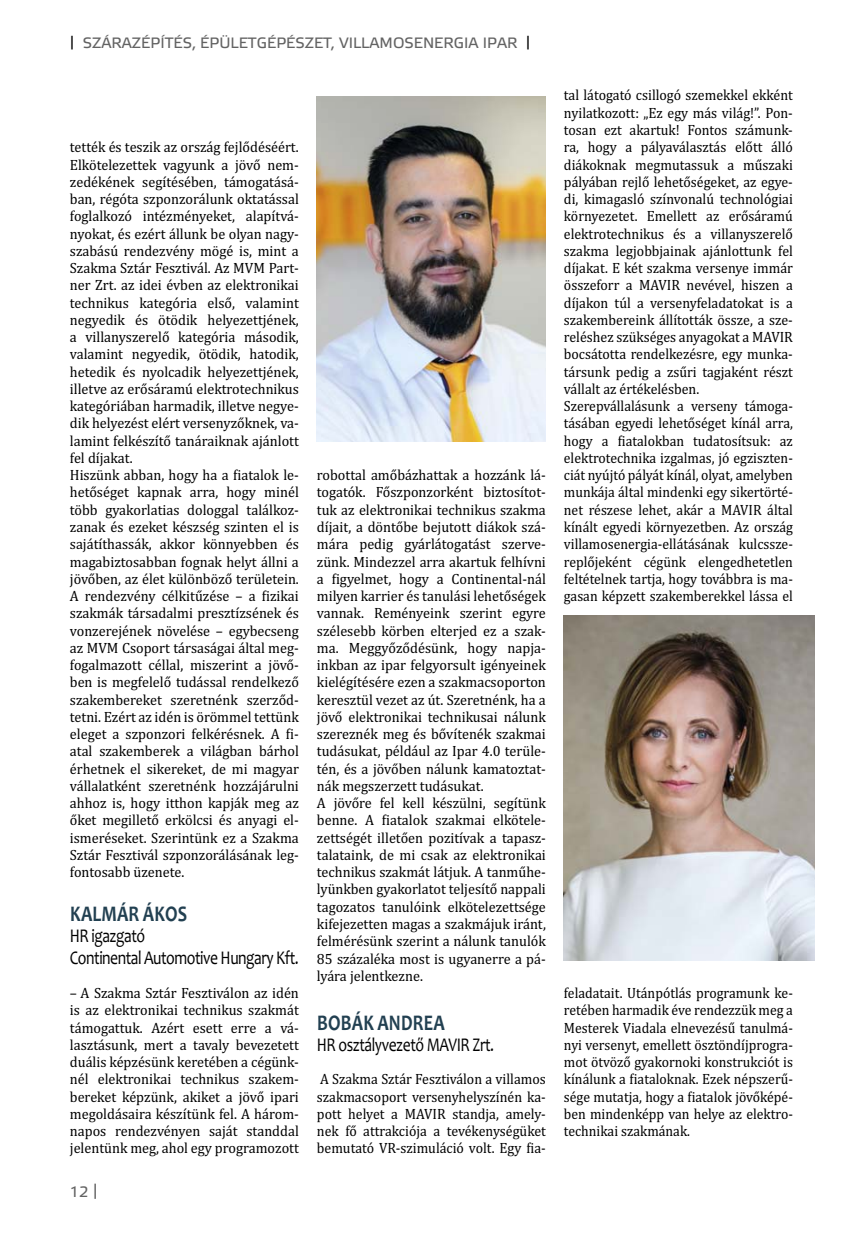
<style>
.page{position:relative;width:847px;height:1233px;background:#fff}
.page>*{position:absolute;margin:0;border:0;box-sizing:border-box;transform-origin:0 0}
.t1{font:700 22.5px "Candara";letter-spacing:.01em;color:#224051;scale:.8 1}
.t2{font:19.5px/21px "Candara";letter-spacing:-.03em;color:#000;scale:.8 1}
.t3{font:15px/17.2px "Cambria";color:#000;scale:.95 1}
.t4{font:15px/17.2px "Cambria";color:#000;text-align:justify;scale:.93 1}
.t5{font:15px/17.2px "Cambria";color:#000;text-align:justify;scale:.92 1}
.t6{font:15px "Etelka Text Pro";color:#636363}
.s1{font-size:13.5px;color:#000}
</style>
<div class="page">
<img style="left:317px;top:97px;width:229px;height:344px">
<img style="left:564px;top:615px;width:251px;height:345px">
<p class="t6" style="left:70px;top:37px;width:462px"><span class="s1">|</span> SZÁRAZÉPÍTÉS, ÉPÜLETGÉPÉSZET, VILLAMOSENERGIA IPAR <span class="s1">|</span></p>
<p class="t3" style="left:70px;top:140px;width:243px">tették és teszik az ország fejlődéséért.<br>Elkötelezettek vagyunk a jövő nem&shy;zedékének segítésében, támogatásá&shy;ban, régóta szponzorálunk oktatással foglalkozó intézményeket, alapítvá&shy;nyokat, és ezért állunk be olyan nagy&shy;szabású rendezvény mögé is, mint a Szakma Sztár Fesztivál. Az MVM Part&shy;ner Zrt. az idei évben az elektronikai technikus kategória első, valamint negyedik és ötödik helyezettjének, a villanyszerelő kategória második, valamint negyedik, ötödik, hatodik, hetedik és nyolcadik helyezettjének, illetve az erősáramú elektrotechnikus kategóriában harmadik, illetve negye&shy;dik helyezést elért versenyzőknek, va&shy;lamint felkészítő tanáraiknak ajánlott fel díjakat.<br>Hiszünk abban, hogy ha a -iatalok le&shy;hetőséget kapnak arra, hogy minél több gyakorlatias dologgal találkoz&shy;zanak és ezeket készség szinten el is sajátíthassák, akkor könnyebben és magabiztosabban fognak helyt állni a jövőben, az élet különböző területein.<br>A rendezvény célkitűzése – a -izikai szakmák társadalmi presztízsének és vonzerejének növelése – egybecseng az MVM Csoport társaságai által meg&shy;fogalmazott céllal, miszerint a jövő&shy;ben is megfelelő tudással rendelkező szakembereket szeretnénk szerződ&shy;tetni. Ezért az idén is örömmel tettünk eleget a szponzori felkérésnek. A -i&shy;atal szakemberek a világban bárhol érhetnek el sikereket, de mi magyar vállalatként szeretnénk hozzájárulni ahhoz is, hogy itthon kapják meg az őket megillető erkölcsi és anyagi el&shy;ismeréseket. Szerintünk ez a Szakma Sztár Fesztivál szponzorálásának leg&shy;fontosabb üzenete.</p>
<h1 class="t1" style="left:70px;top:905px;width:148px">KALMÁR ÁKOS</h1>
<h2 class="t2" style="left:70px;top:927px;width:288px">HR igazgató<br>Continental Automotive Hungary Kft.</h2>
<p class="t3" style="left:70px;top:985px;width:243px;text-align:justify">– A Szakma Sztár Fesztiválon az idén is az elektronikai technikus szakmát támogattuk. Azért esett erre a vá&shy;lasztásunk, mert a tavaly bevezetett duális képzésünk keretében a cégünk&shy;nél elektronikai technikus szakem&shy;bereket képzünk, akiket a jövő ipari megoldásaira készítünk fel. A három&shy;napos rendezvényen saját standdal jelentünk meg, ahol egy programozott</p>
<p class="t6" style="left:70px;top:1185px;width:29px">12 |</p>
<p class="t3" style="left:317px;top:468px;width:243px">robottal amőbázhattak a hozzánk lá&shy;togatók. Főszponzorként biztosítot&shy;tuk az elektronikai technikus szakma díjait, a döntőbe bejutott diákok szá&shy;mára pedig gyárlátogatást szerve&shy;zünk. Mindezzel arra akartuk felhívni a -igyelmet, hogy a Continental-nál milyen karrier és tanulási lehetőségek vannak. Reményeink szerint egyre szélesebb körben elterjed ez a szak&shy;ma. Meggyőződésünk, hogy napja&shy;inkban az ipar felgyorsult igényeinek kielégítésére ezen a szakmacsoporton keresztül vezet az út. Szeretnénk, ha a jövő elektronikai technikusai nálunk szereznék meg és bővítenék szakmai tudásukat, például az Ipar 4.0 terüle&shy;tén, és a jövőben nálunk kamatoztat&shy;nák megszerzett tudásukat.<br>A jövőre fel kell készülni, segítünk benne. A -iatalok szakmai elkötele&shy;zettségét illetően pozitívak a tapasz&shy;talataink, de mi csak az elektronikai technikus szakmát látjuk. A tanműhe&shy;lyünkben gyakorlatot teljesítő nappali tagozatos tanulóink elkötelezettsége kifejezetten magas a szakmájuk iránt, felmérésünk szerint a nálunk tanulók 85 százaléka most is ugyanerre a pá&shy;lyára jelentkezne.</p>
<h1 class="t1" style="left:317px;top:1013px;width:161px">BOBÁK ANDREA</h1>
<h2 class="t2" style="left:317px;top:1035px;width:223px">HR osztályvezető MAVIR Zrt.</h2>
<p class="t4" style="left:317px;top:1071px;width:248px">A Szakma Sztár Fesztiválon a villamos szakmacsoport versenyhelyszínén ka&shy;pott helyet a MAVIR standja, amely&shy;nek fő attrakciója a tevékenységüket bemutató VR-szimuláció volt. Egy -ia-</p>
<p class="t4" style="left:564px;top:88px;width:248px;text-align:left">tal látogató csillogó szemekkel ekként nyilatkozott: „Ez egy más világ!”. Pon&shy;tosan ezt akartuk! Fontos számunk&shy;ra, hogy a pályaválasztás előtt álló diákoknak megmutassuk a műszaki pályában rejlő lehetőségeket, az egye&shy;di, kimagasló színvonalú technológiai környezetet. Emellett az erősáramú elektrotechnikus és a villanyszerelő szakma legjobbjainak ajánlottunk fel díjakat. E két szakma versenye immár összeforr a MAVIR nevével, hiszen a díjakon túl a versenyfeladatokat is a szakembereink állították össze, a sze&shy;reléshez szükséges anyagokat a MAVIR bocsátotta rendelkezésre, egy munka&shy;társunk pedig a zsűri tagjaként részt vállalt az értékelésben.<br>Szerepvállalásunk a verseny támoga&shy;tásában egyedi lehetőséget kínál arra, hogy a -iatalokban tudatosítsuk: az elekt rotechnika izgalmas, jó egziszten&shy;ciát nyújtó pályát kínál, olyat, amelyben munkája által mindenki egy sikertörté&shy;net részese lehet, akár a MAVIR által kínált egyedi környezetben. Az ország villamosenergia-ellátásának kulcs sze&shy;rep lőjeként cégünk elengedhetetlen feltételnek tartja, hogy továbbra is ma&shy;gasan képzett szakemberekkel lássa el</p>
<p class="t5" style="left:564px;top:985px;width:250px">feladatait. Utánpótlás programunk ke&shy;retében harmadik éve rendezzük meg a Mesterek Viadala elnevezésű tanulmá&shy;nyi versenyt, emellett ösztöndíjprogra&shy;mot ötvöző gyakornoki konstrukciót is kínálunk a -iataloknak. Ezek népszerű&shy;sége mutatja, hogy a -iatalok jövőképé&shy;ben mindenképp van helye az elektro&shy;technikai szakmának.</p>
</div>
